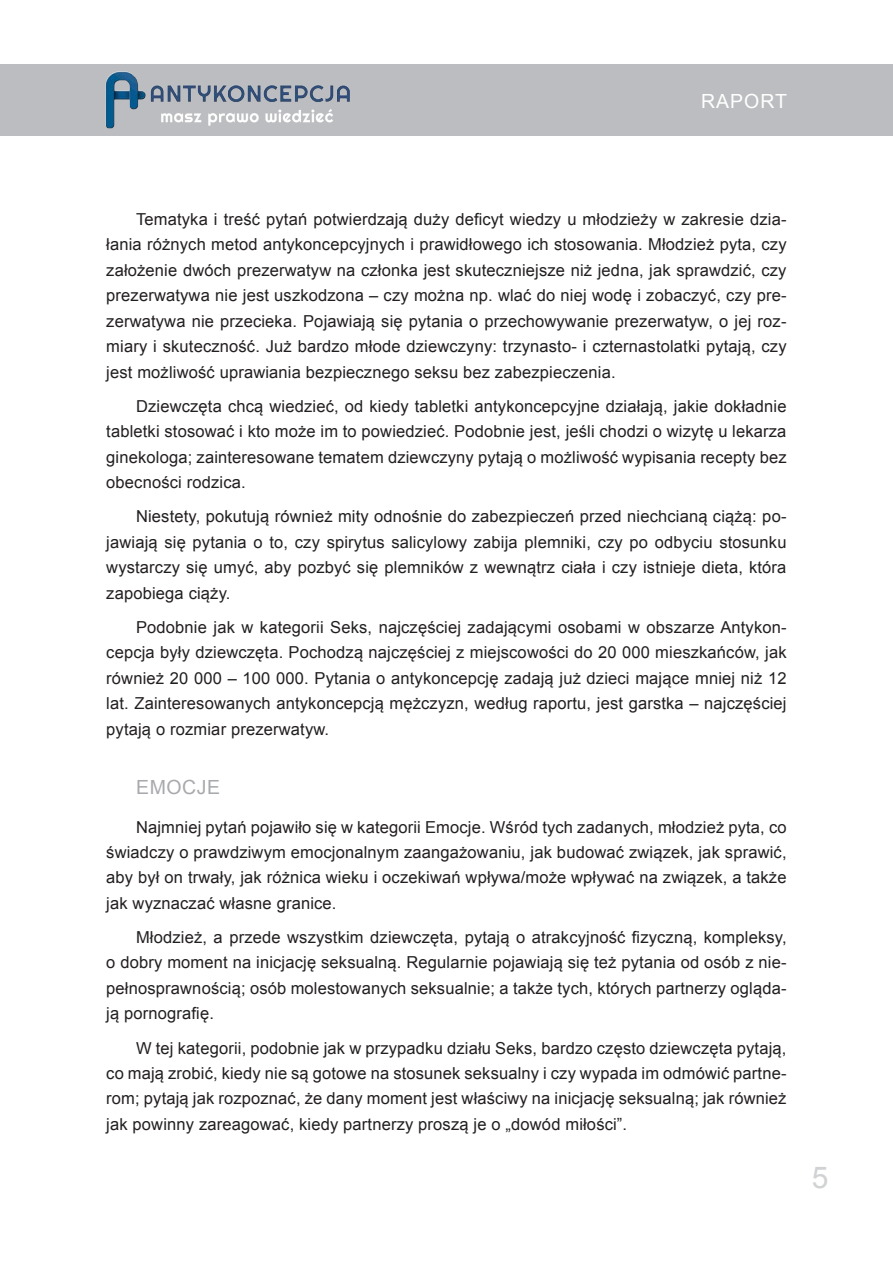
<style>
.page{position:relative;width:893px;height:1263px;background:#fff}
.page>*{position:absolute;margin:0;border:0;box-sizing:border-box;transform-origin:0 0}
.t1{font:30px "Arial";color:#d1d2d4}
.t2{font:19.5px "Arial";letter-spacing:.05em;color:#fff}
.sub_tyt{font:19.5px "Arial";letter-spacing:.03em;color:#a8a9ad}
.main{font:16.5px/25.5px "Arial";letter-spacing:.01em;color:#231f20;text-align:justify}
</style>
<div class="page">
<div style="left:0;top:64px;width:893px;height:72px;background:#bcbdc0"></div>
<img style="left:105px;top:71px;width:245px;height:58px">
<p class="t2" style="left:701px;top:88px;width:87px">RAPORT</p>
<p class="main" style="left:106px;top:206px;width:682px;text-indent:30px">Tematyka i treść pytań potwierdzają duży deficyt wiedzy u młodzieży w zakresie dzia&shy;łania różnych metod antykoncepcyjnych i prawidłowego ich stosowania. Młodzież pyta, czy założenie dwóch prezerwatyw na członka jest skuteczniejsze niż jedna, jak sprawdzić, czy prezerwatywa nie jest uszkodzona – czy można np. wlać do niej wodę i zobaczyć, czy pre&shy;zerwatywa nie przecieka. Pojawiają się pytania o przechowywanie prezerwatyw, o jej roz&shy;miary i skuteczność. Już bardzo młode dziewczyny: trzynasto- i czternastolatki pytają, czy jest możliwość uprawiania bezpiecznego seksu bez zabezpieczenia.</p>
<p class="main" style="left:106px;top:393px;width:682px;text-indent:30px">Dziewczęta chcą wiedzieć, od kiedy tabletki antykoncepcyjne działają, jakie dokładnie tabletki stosować i kto może im to powiedzieć. Podobnie jest, jeśli chodzi o wizytę u lekarza ginekologa; zainteresowane tematem dziewczyny pytają o możliwość wypisania recepty bez obecności rodzica.</p>
<p class="main" style="left:106px;top:504px;width:682px;text-indent:30px">Niestety, pokutują również mity odnośnie do zabezpieczeń przed niechcianą ciążą: po&shy;jawiają się pytania o to, czy spirytus salicylowy zabija plemniki, czy po odbyciu stosunku wystarczy się umyć, aby pozbyć się plemników z wewnątrz ciała i czy istnieje dieta, która zapobiega ciąży.</p>
<p class="main" style="left:106px;top:614px;width:682px;text-indent:30px">Podobnie jak w kategorii Seks, najczęściej zadającymi osobami w obszarze Antykon&shy;cepcja były dziewczęta. Pochodzą najczęściej z miejscowości do 20 000 mieszkańców, jak również 20 000 – 100 000. Pytania o antykoncepcję zadają już dzieci mające mniej niż 12 lat. Zainteresowanych antykoncepcją mężczyzn, według raportu, jest garstka – najczęściej pytają o rozmiar prezerwatyw.</p>
<p class="sub_tyt" style="left:136px;top:775px;width:86px">EMOCJE</p>
<p class="main" style="left:106px;top:814px;width:682px;text-indent:30px">Najmniej pytań pojawiło się w kategorii Emocje. Wśród tych zadanych, młodzież pyta, co świadczy o prawdziwym emocjonalnym zaangażowaniu, jak budować związek, jak sprawić, aby był on trwały, jak różnica wieku i oczekiwań wpływa/może wpływać na związek, a także jak wyznaczać własne granice.</p>
<p class="main" style="left:106px;top:925px;width:682px;text-indent:30px">Młodzież, a przede wszystkim dziewczęta, pytają o atrakcyjność fizyczną, kompleksy, o dobry moment na inicjację seksualną. Regularnie pojawiają się też pytania od osób z nie&shy;pełnosprawnością; osób molestowanych seksualnie; a także tych, których partnerzy ogląda&shy;ją pornografię.</p>
<p class="main" style="left:106px;top:1035px;width:682px;text-indent:30px">W tej kategorii, podobnie jak w przypadku działu Seks, bardzo często dziewczęta pytają, co mają zrobić, kiedy nie są gotowe na stosunek seksualny i czy wypada im odmówić partne&shy;rom; pytają jak rozpoznać, że dany moment jest właściwy na inicjację seksualną; jak również jak powinny zareagować, kiedy partnerzy proszą je o „dowód miłości”.</p>
<h1 class="t1" style="left:812px;top:1158px;width:18px">5</h1>
</div>
